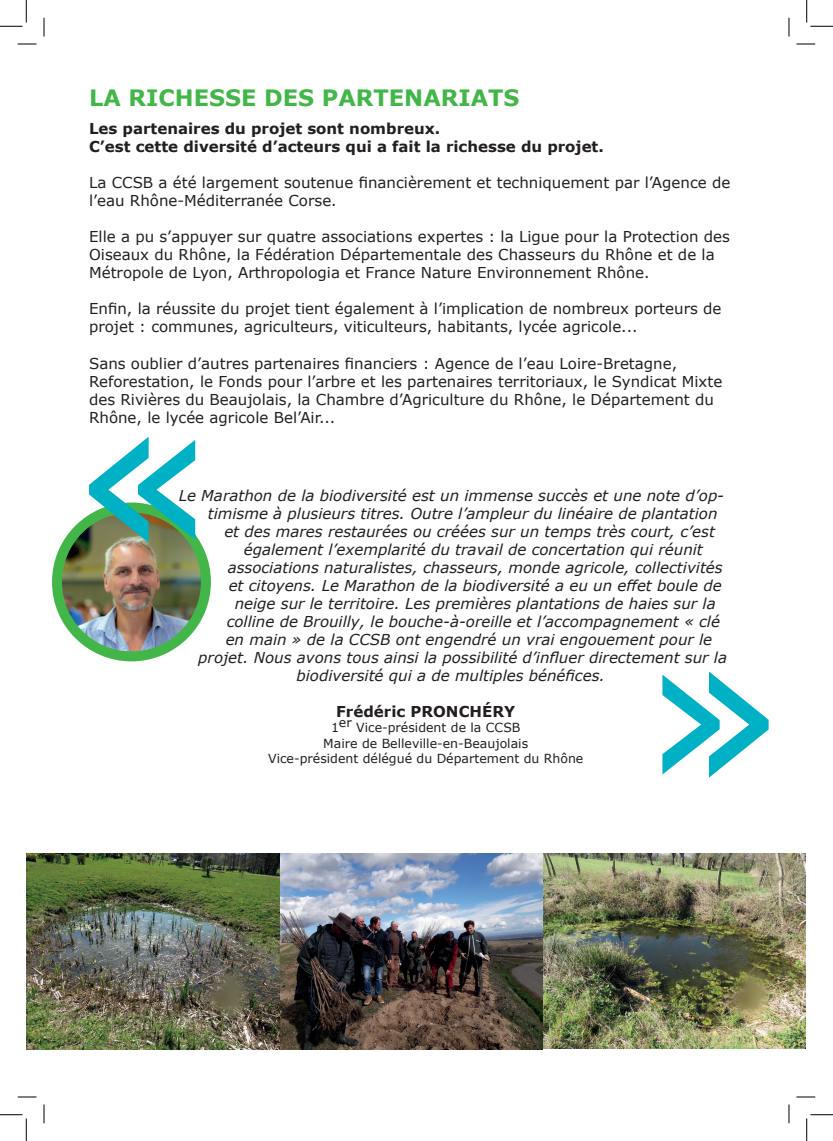
<style>
.page{position:relative;width:833px;height:1141px;background:#fff}
.page>*{position:absolute;margin:0;border:0;box-sizing:border-box;transform-origin:0 0}
.t1{font:700 22.5px "Verdana";color:#42b649}
.t2{font:15px/18px "Verdana";color:#231f20}
.t3{font:italic 15px "Verdana";color:#231f20}
.t4{font:700 15px/18px "Verdana";color:#231f20}
.t5{font:12.5px/15px "Verdana";color:#231f20;text-align:center}
</style>
<div class="page">
<img style="left:57px;top:507px;width:149px;height:149px;border-radius:74px">
<div style="left:52px;top:502px;width:159px;height:159px;border:10px solid #42b649;border-radius:50%"></div>
<svg style="left:89px;top:436px;width:106px;height:106px"></svg>
<svg style="left:662px;top:671px;width:106px;height:106px"></svg>
<img style="left:26px;top:853px;width:779px;height:196px">
<svg style="left:18px;top:43px;width:18px;height:2px"></svg>
<svg style="left:796px;top:43px;width:18px;height:2px"></svg>
<svg style="left:18px;top:1096px;width:18px;height:1px"></svg>
<svg style="left:796px;top:1096px;width:18px;height:1px"></svg>
<svg style="left:43px;top:18px;width:2px;height:18px"></svg>
<svg style="left:43px;top:1104px;width:2px;height:19px"></svg>
<svg style="left:788px;top:18px;width:1px;height:18px"></svg>
<svg style="left:788px;top:1104px;width:1px;height:19px"></svg>
<svg style="left:0;top:0;width:27px;height:27px"></svg>
<svg style="left:0;top:1114px;width:27px;height:26px"></svg>
<svg style="left:806px;top:0;width:26px;height:27px"></svg>
<svg style="left:806px;top:1114px;width:26px;height:26px"></svg>
<h1 class="t1" style="left:89px;top:82px;width:432px">LA RICHESSE DES PARTENARIATS</h1>
<p class="t4" style="left:89px;top:120px;width:516px">Les partenaires du projet sont nombreux.<br>C’est cette diversité d’acteurs qui a fait la richesse du projet.</p>
<p class="t2" style="left:89px;top:174px;width:642px">La CCSB a été largement soutenue financièrement et techniquement par l’Agence de l’eau Rhône-Méditerranée Corse.</p>
<p class="t2" style="left:89px;top:228px;width:642px">Elle a pu s’appuyer sur quatre associations expertes : la Ligue pour la Protection des<br>Oiseaux du Rhône, la Fédération Départementale des Chasseurs du Rhône et de la<br>Métropole de Lyon, Arthropologia et France Nature Environnement Rhône.</p>
<p class="t2" style="left:89px;top:300px;width:633px">Enfin, la réussite du projet tient également à l’implication de nombreux porteurs de projet : communes, agriculteurs, viticulteurs, habitants, lycée agricole...</p>
<p class="t2" style="left:89px;top:354px;width:634px">Sans oublier d’autres partenaires financiers : Agence de l’eau Loire-Bretagne, Reforestation, le Fonds pour l’arbre et les partenaires territoriaux, le Syndicat Mixte des Rivières du Beaujolais, la Chambre d’Agriculture du Rhône, le Département du Rhône, le lycée agricole Bel’Air...</p>
<p class="t3" style="left:179px;top:485px;width:546px">Le Marathon de la biodiversité est un immense succès et une note d’op-</p>
<p class="t3" style="left:208px;top:503px;width:511px">timisme à plusieurs titres. Outre l’ampleur du linéaire de plantation</p>
<p class="t3" style="left:224px;top:521px;width:492px">et des mares restaurées ou créées sur un temps très court, c’est</p>
<p class="t3" style="left:244px;top:539px;width:460px">également l’exemplarité du travail de concertation qui réunit</p>
<p class="t3" style="left:227px;top:557px;width:496px">associations naturalistes, chasseurs, monde agricole, collectivités</p>
<p class="t3" style="left:228px;top:575px;width:494px">et citoyens. Le Marathon de la biodiversité a eu un effet boule de</p>
<p class="t3" style="left:234px;top:593px;width:482px">neige sur le territoire. Les premières plantations de haies sur la</p>
<p class="t3" style="left:226px;top:611px;width:494px">colline de Brouilly, le bouche-à-oreille et l’accompagnement « clé</p>
<p class="t3" style="left:225px;top:629px;width:488px">en main » de la CCSB ont engendré un vrai engouement pour le</p>
<p class="t3" style="left:198px;top:647px;width:530px">projet. Nous avons tous ainsi la possibilité d’influer directement sur la</p>
<p class="t3" style="left:296px;top:665px;width:310px">biodiversité qui a de multiples bénéfices.</p>
<p class="t4" style="left:336px;top:702px;width:180px">Frédéric PRONCHÉRY</p>
<p class="t5" style="left:268px;top:720px;width:316px">1er Vice-président de la CCSB<br>Maire de Belleville-en-Beaujolais<br>Vice-président délégué du Département du Rhône</p>
</div>
